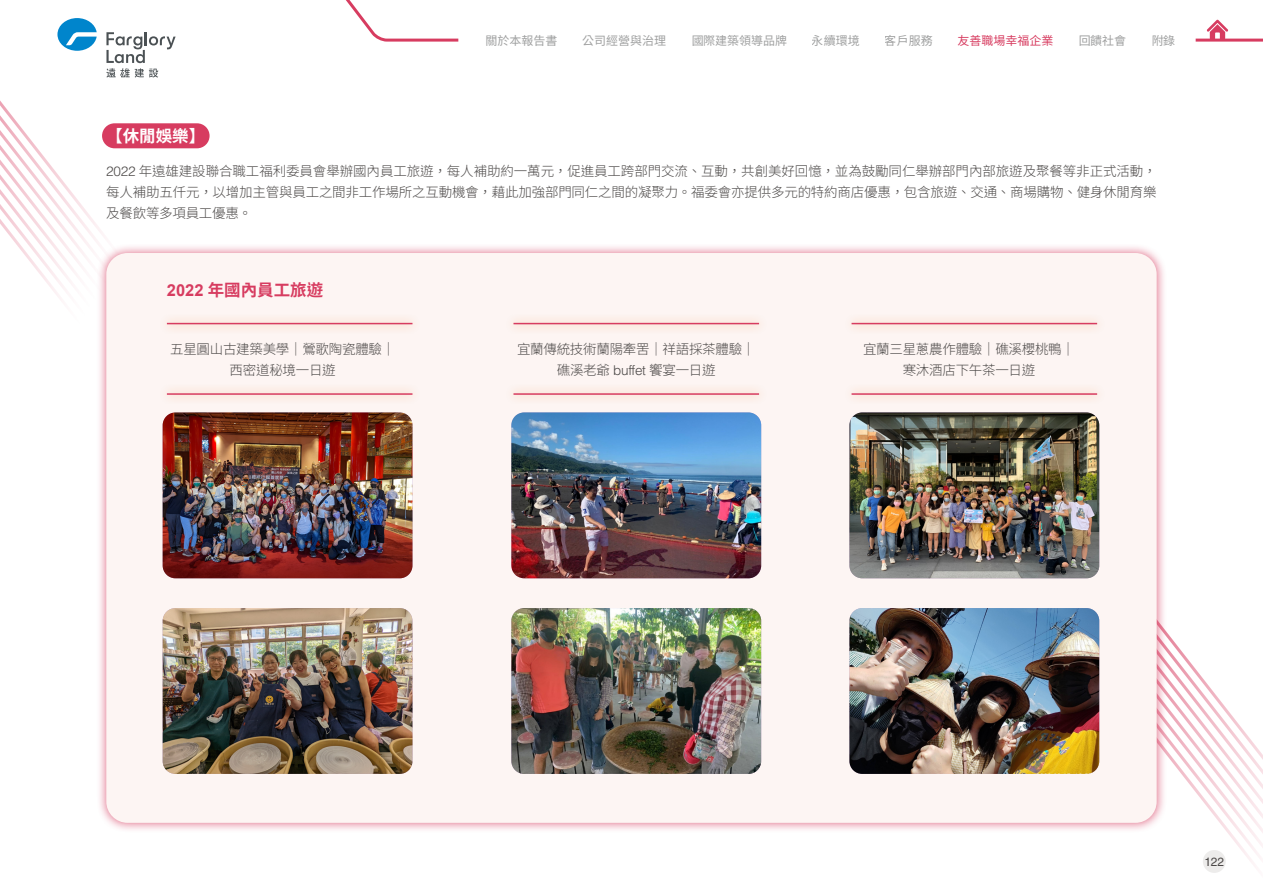
<style>
.page{position:relative;width:1263px;height:893px;background:#fff}
.page>*{position:absolute;margin:0;border:0;box-sizing:border-box;transform-origin:0 0}
.t1{font:700 16.5px "Noto Sans CJ Ktc";color:#d73c60}
.t2{font:700 16.5px "Noto Sans CJ Ktc";color:#fff}
.t3{font:300 13.5px/21px "Noto Sans CJ Ktc";letter-spacing:-.02em;color:#4c4948;text-align:center}
.t4{font:12px "Noto Sans CJ Ktc";color:#9fa0a0}
.t5{font:12px "Noto Sans CJ Ktc";color:#d73c60}
.t6{font:12px "Helvetica LT Std";color:#4c4948}
.s1{font-family:"Helvetica LT Std"}
.s2{font-family:"Arial"}
</style>
<div class="page">
<svg style="left:1166px;top:631px;width:97px;height:233px"></svg>
<div style="left:102px;top:123px;width:108px;height:25px;background:#d73c60;border-radius:13px"></div>
<div style="left:97px;top:243px;width:1069px;height:590px;background:#d73c60;opacity:.75"></div>
<div style="left:106px;top:253px;width:1051px;height:570px;background:#fdf5f3;border-radius:21px"></div>
<img style="left:163px;top:412px;width:249px;height:166px">
<img style="left:511px;top:412px;width:250px;height:166px">
<img style="left:849px;top:412px;width:250px;height:166px">
<img style="left:163px;top:608px;width:249px;height:166px">
<img style="left:511px;top:608px;width:250px;height:166px">
<img style="left:849px;top:608px;width:250px;height:166px">
<div style="left:158px;top:384px;width:263px;height:21px;background:#fcefe9"></div>
<hr style="left:167px;top:393px;width:245px;height:2px;background:#d73c60">
<div style="left:505px;top:384px;width:263px;height:21px;background:#fcefe9"></div>
<hr style="left:513px;top:393px;width:246px;height:2px;background:#d73c60">
<div style="left:843px;top:384px;width:263px;height:21px;background:#fcefe9"></div>
<hr style="left:851px;top:393px;width:246px;height:2px;background:#d73c60">
<div style="left:158px;top:313px;width:263px;height:21px;background:#f08838;opacity:.75"></div>
<hr style="left:167px;top:323px;width:245px;height:1px;background:#d73c60">
<div style="left:505px;top:313px;width:263px;height:21px;background:#f08838;opacity:.75"></div>
<hr style="left:513px;top:323px;width:246px;height:1px;background:#d73c60">
<div style="left:843px;top:313px;width:263px;height:21px;background:#f08838;opacity:.75"></div>
<hr style="left:851px;top:323px;width:246px;height:1px;background:#d73c60">
<hr style="left:1196px;top:39px;width:67px;height:3px;background:#d73c60">
<svg style="left:346px;top:0;width:113px;height:42px"></svg>
<svg style="left:0;top:18px;width:176px;height:351px"></svg>
<svg style="left:1207px;top:20px;width:21px;height:19px"></svg>
<div style="left:1203px;top:850px;width:23px;height:23px;background:#edeceb;border-radius:50%"></div>
<p class="t4" style="left:485px;top:33px;width:73px">關於本報告書</p>
<p class="t4" style="left:582px;top:33px;width:85px">公司經營與治理</p>
<p class="t4" style="left:691px;top:33px;width:97px">國際建築領導品牌</p>
<p class="t4" style="left:812px;top:33px;width:49px">永續環境</p>
<p class="t4" style="left:885px;top:33px;width:49px">客戶服務</p>
<p class="t5" style="left:957px;top:33px;width:97px">友善職場幸福企業</p>
<p class="t4" style="left:1078px;top:33px;width:49px">回饋社會</p>
<p class="t4" style="left:1151px;top:33px;width:25px">附錄</p>
<p class="t2" style="left:106px;top:127px;width:100px">【休閒娛樂】</p>
<p class="t3" style="left:106px;top:161px;width:1052px;text-align:justify"><span class="s1">2022</span> 年遠雄建設聯合職工福利委員會舉辦國內員工旅遊，每人補助約一萬元，促進員工跨部門交流、互動，共創美好回憶，並為鼓勵同仁舉辦部門內部旅遊及聚餐等非正式活動，每人補助五仟元，以增加主管與員工之間非工作場所之互動機會，藉此加強部門同仁之間的凝聚力。福委會亦提供多元的特約商店優惠，包含旅遊、交通、商場購物、健身休閒育樂及餐飲等多項員工優惠。</p>
<p class="t1" style="left:167px;top:281px;width:158px"><span class="s2">2022</span> 年國內員工旅遊</p>
<p class="t3" style="left:170px;top:339px;width:227px">五星圓山古建築美學｜鶯歌陶瓷體驗｜西密道秘境一日遊</p>
<p class="t3" style="left:517px;top:339px;width:240px">宜蘭傳統技術蘭陽牽罟｜祥語採茶體驗｜礁溪老爺 <span class="s1">buffet</span> 饗宴一日遊</p>
<p class="t3" style="left:863px;top:339px;width:213px">宜蘭三星蔥農作體驗｜礁溪櫻桃鴨｜寒沐酒店下午茶一日遊</p>
<p class="t6" style="left:1204px;top:855px;width:21px">122</p>
</div>
